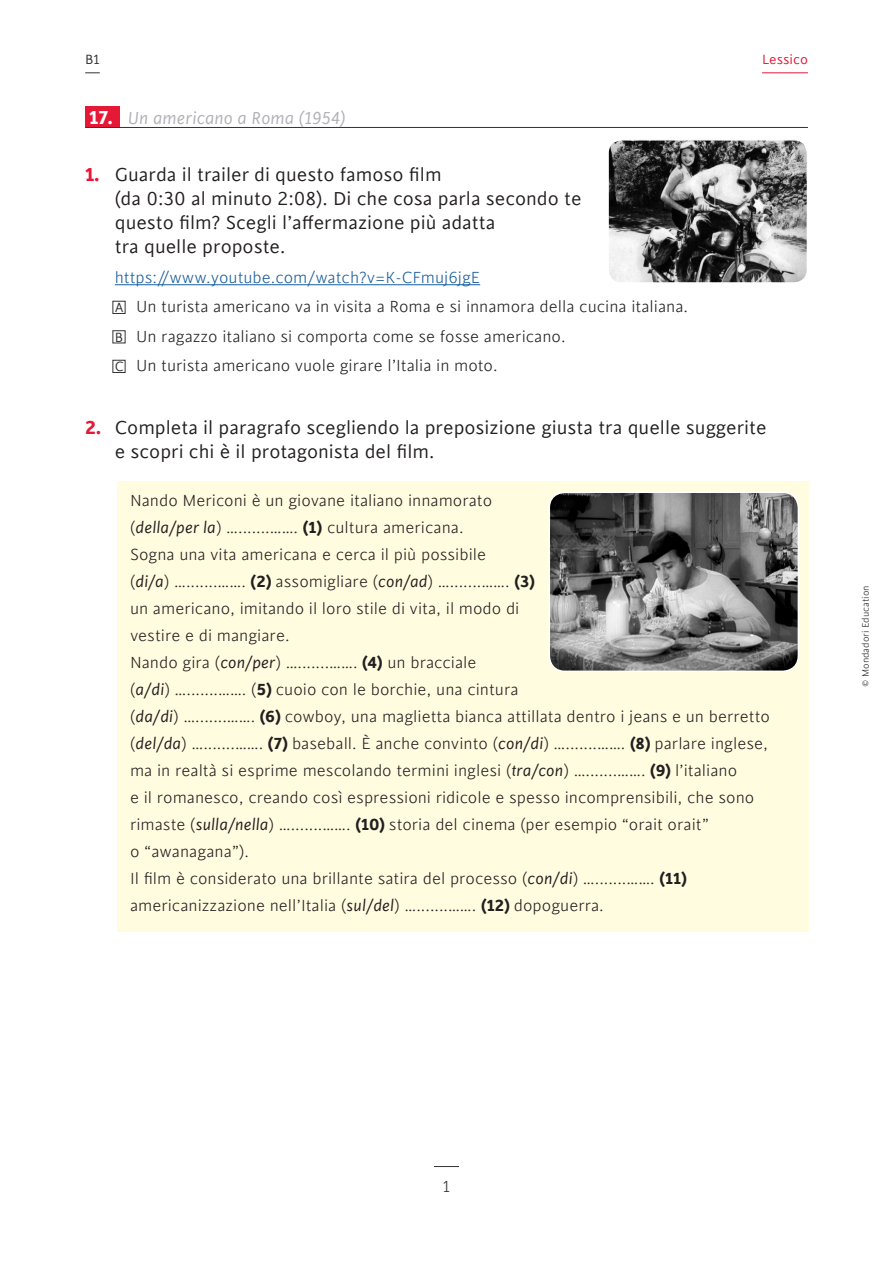
<style>
.page{position:relative;width:893px;height:1263px;background:#fff}
.page>*{position:absolute;margin:0;border:0;box-sizing:border-box;transform-origin:0 0}
.t1{font:21px/24px "Cinta";color:#231f20}
.t2{font:italic 19.5px "Cinta";color:#b2b3b7}
.Testo{font:300 18px/27px "Cinta";color:#231f20}
.testo__rientrato{font:300 18px "Cinta";color:#175d9e}
.Numero_pagina{font:300 18px "Cinta";color:#333}
.t3{font:15px "Cinta";color:#e51836}
.t4{font:15px "Cinta";color:#333}
.t5{font:300 10.5px "Cinta";color:#231f20}
.s1{font-weight:700;font-style:normal;font-size:21px;color:#fff}
.s2{font-weight:700;color:#e51836}
.s3{font-weight:400;font-size:15px;color:#333}
.s4{font-weight:400;font-style:italic}
.s5{font-weight:700}
</style>
<div class="page">
<svg style="left:434px;top:1166px;width:25px;height:1px"></svg>
<hr style="left:762px;top:72px;width:46px;height:1px;background:#e51836">
<svg style="left:85px;top:72px;width:15px;height:1px"></svg>
<hr style="left:85px;top:127px;width:723px;height:1px;background:#333">
<hr style="left:115px;top:284px;width:365px;height:1px;background:#175d9e">
<div style="left:85px;top:106px;width:34px;height:21px;background:#e51836"></div>
<div style="left:113px;top:301px;width:12px;height:13px;border:1px solid #333"></div>
<div style="left:113px;top:360px;width:12px;height:13px;border:1px solid #333"></div>
<div style="left:117px;top:481px;width:692px;height:451px;background:#fffce0"></div>
<img style="left:549px;top:494px;width:249px;height:177px">
<div style="left:549px;top:491px;width:250px;height:181px;border:2px solid #fff;border-radius:16px"></div>
<img style="left:610px;top:141px;width:196px;height:141px">
<div style="left:608px;top:139px;width:200px;height:145px;border:1px solid #fff;border-radius:13px"></div>
<p class="t4" style="left:85px;top:51px;width:16px">B1</p>
<p class="t3" style="left:762px;top:51px;width:47px">Lessico</p>
<p class="t2" style="left:89px;top:107px;width:258px"><span class="s1">17.</span> Un americano a Roma (1954)</p>
<p class="t1" style="left:115px;top:163px;width:468px;text-indent:-30px"><span class="s2">1.</span> Guarda il trailer di questo famoso film<br>(da 0:30 al minuto 2:08). Di che cosa parla secondo te questo film? Scegli l’affermazione più adatta<br>tra quelle proposte.</p>
<p class="testo__rientrato" style="left:115px;top:268px;width:367px">https://www.youtube.com/watch?v=K-CFmuj6jgE</p>
<p class="Testo" style="left:115px;top:294px;width:575px"><span class="s3">A</span> Un turista americano va in visita a Roma e si innamora della cucina italiana.</p>
<p class="Testo" style="left:115px;top:323px;width:452px"><span class="s3">B</span> Un ragazzo italiano si comporta come se fosse americano.</p>
<p class="Testo" style="left:115px;top:353px;width:384px"><span class="s3">C</span> Un turista americano vuole girare l’Italia in moto.</p>
<p class="t1" style="left:115px;top:416px;width:653px;text-indent:-30px"><span class="s2">2.</span> Completa il paragrafo scegliendo la preposizione giusta tra quelle suggerite e scopri chi è il protagonista del film.</p>
<p class="Testo" style="left:130px;top:487px;width:641px">Nando Mericoni è un giovane italiano innamorato<br>(<span class="s4">della/per la</span>) ….......……. <span class="s5">(1)</span> cultura americana.<br>Sogna una vita americana e cerca il più possibile<br>(<span class="s4">di/a</span>) ….......……. <span class="s5">(2)</span> assomigliare (<span class="s4">con/ad</span>) ….......……. <span class="s5">(3)<br></span>un americano, imitando il loro stile di vita, il modo di<br>vestire e di mangiare.<br>Nando gira (<span class="s4">con/per</span>) ….......……. <span class="s5">(4)</span> un bracciale<br>(<span class="s4">a/di</span>) ….......……. (<span class="s5">5)</span> cuoio con le borchie, una cintura<br>(<span class="s4">da/di</span>) ….......……. <span class="s5">(6)</span> cowboy, una maglietta bianca attillata dentro i jeans e un berretto (<span class="s4">del/da</span>) ….......……. <span class="s5">(7)</span> baseball. È anche convinto (<span class="s4">con/di</span>) ….......……. <span class="s5">(8)</span> parlare inglese, ma in realtà si esprime mescolando termini inglesi (<span class="s4">tra/con</span>) ….......……. <span class="s5">(9)</span> l’italiano<br>e il romanesco, creando così espressioni ridicole e spesso incomprensibili, che sono rimaste (<span class="s4">sulla/nella</span>) ….......……. <span class="s5">(10)</span> storia del cinema (per esempio “orait orait”<br>o “awanagana”).<br>Il film è considerato una brillante satira del processo (<span class="s4">con/di</span>) ….......……. <span class="s5">(11) </span>americanizzazione nell’Italia (<span class="s4">sul/del</span>) ….......……. <span class="s5">(12)</span> dopoguerra.</p>
<p class="t5" style="left:860px;top:687px;width:103px;rotate:-90deg">© Mondadori Education</p>
<p class="Numero_pagina" style="left:443px;top:1177px;width:9px">1</p>
</div>
